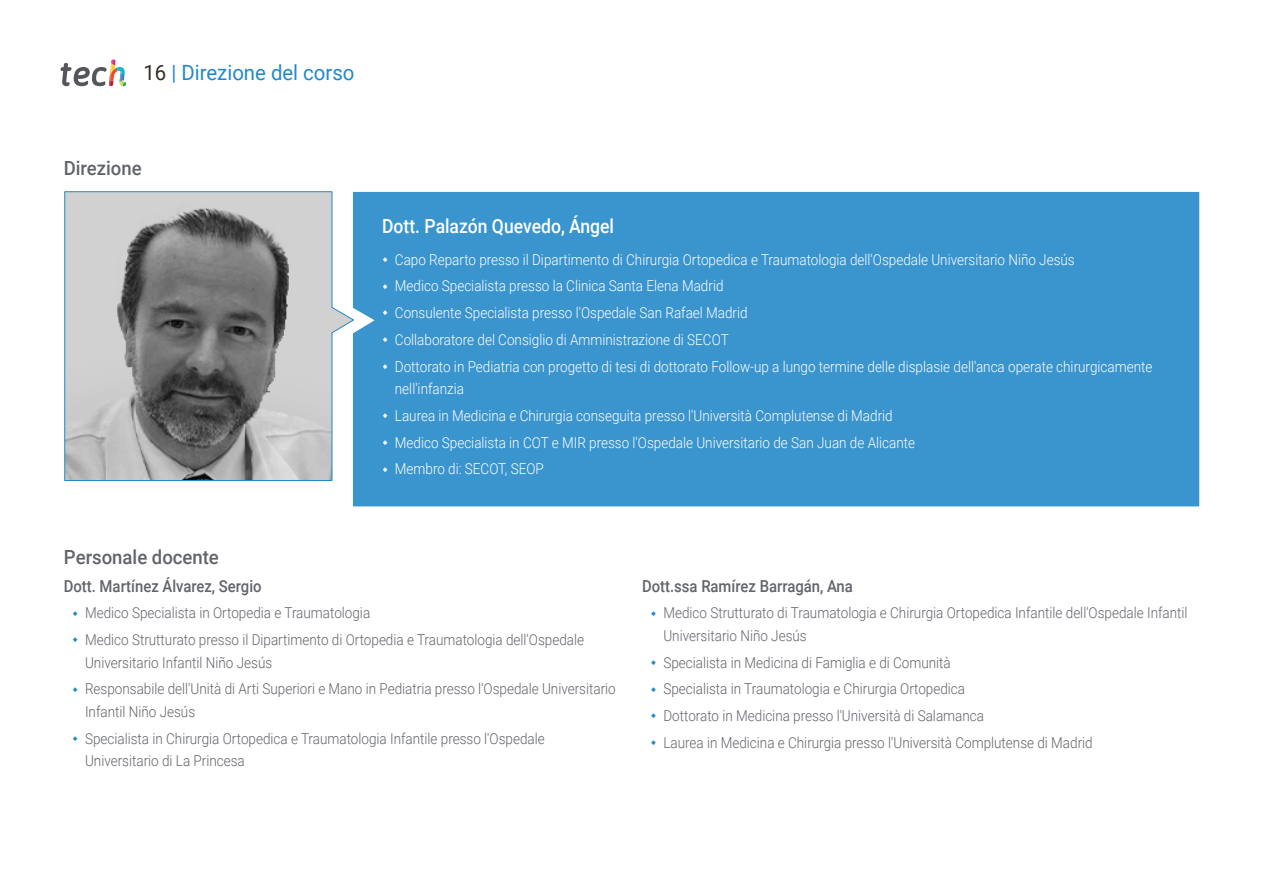
<style>
.page{position:relative;width:1263px;height:893px;background:#fff}
.page>*{position:absolute;margin:0;border:0;box-sizing:border-box;transform-origin:0 0}
.t1{font:21px "Roboto";color:#2488c9}
.t2{font:500 19.5px "Roboto";color:#61646a;scale:.95 1}
.t3{font:500 19.5px "Roboto";color:#fff;scale:.9 1}
.t4{font:500 16.5px "Roboto";color:#61646a;scale:.9 1}
.t5{font:300 15px/26.7px "Roboto";color:#61646a;scale:.9 1}
.t6{font:300 15px/26.7px "Roboto";color:#fff;scale:.9 1}
.s1{color:#312e20}
</style>
<div class="page">
<svg style="left:61px;top:60px;width:65px;height:27px"></svg>
<div style="left:353px;top:192px;width:846px;height:314px;background:#3a94ce"></div>
<svg style="left:64px;top:191px;width:290px;height:290px"></svg>
<svg style="left:383px;top:257px;width:4px;height:5px"></svg>
<svg style="left:383px;top:284px;width:4px;height:5px"></svg>
<svg style="left:383px;top:310px;width:4px;height:5px"></svg>
<svg style="left:383px;top:337px;width:4px;height:5px"></svg>
<svg style="left:383px;top:364px;width:4px;height:5px"></svg>
<svg style="left:383px;top:413px;width:4px;height:5px"></svg>
<svg style="left:383px;top:440px;width:4px;height:5px"></svg>
<svg style="left:383px;top:467px;width:4px;height:5px"></svg>
<h1 class="t1" style="left:144px;top:58px;width:213px"><span class="s1">16</span> | Direzione del corso</h1>
<h2 class="t2" style="left:64px;top:154px;width:84px">Direzione</h2>
<h2 class="t3" style="left:382px;top:212px;width:259px">Dott. Palazón Quevedo, Ángel</h2>
<p class="t6" style="left:395px;top:245px;width:843px">Capo Reparto presso il Dipartimento di Chirurgia Ortopedica e Traumatologia dell'Ospedale Universitario Niño Jesús<br>Medico Specialista presso la Clinica Santa Elena Madrid<br>Consulente Specialista presso l'Ospedale San Rafael Madrid<br>Collaboratore del Consiglio di Amministrazione di SECOT<br>Dottorato in Pediatria con progetto di tesi di dottorato Follow-up a lungo termine delle displasie dell'anca operate chirurgicamente</p>
<p class="t6" style="left:395px;top:375px;width:579px">nell'infanzia<br>Laurea in Medicina e Chirurgia conseguita presso l'Università Complutense di Madrid Medico Specialista in COT e MIR presso l'Ospedale Universitario de San Juan de Alicante Membro di: SECOT, SEOP</p>
<h2 class="t2" style="left:64px;top:544px;width:165px">Personale docente</h2>
<p class="t4" style="left:64px;top:574px;width:221px">Dott. Martínez Álvarez, Sergio</p>
<p class="t5" style="left:85px;top:599px;width:556px">Medico Specialista in Ortopedia e Traumatologia<br>Medico Strutturato presso il Dipartimento di Ortopedia e Traumatologia dell'Ospedale</p>
<p class="t5" style="left:85px;top:648px;width:591px">Universitario Infantil Niño Jesús<br>Responsabile dell'Unità di Arti Superiori e Mano in Pediatria presso l'Ospedale Universitario</p>
<p class="t5" style="left:85px;top:698px;width:512px">Infantil Niño Jesús<br>Specialista in Chirurgia Ortopedica e Traumatologia Infantile presso l'Ospedale</p>
<p class="t5" style="left:85px;top:747px;width:179px">Universitario di La Princesa</p>
<p class="t4" style="left:642px;top:574px;width:236px">Dott.ssa Ramírez Barragán, Ana</p>
<p class="t5" style="left:663px;top:601px;width:584px;line-height:22.5px">Medico Strutturato di Traumatologia e Chirurgia Ortopedica Infantile dell'Ospedale Infantil<br>Universitario Niño Jesús</p>
<p class="t5" style="left:663px;top:648px;width:478px">Specialista in Medicina di Famiglia e di Comunità<br>Specialista in Traumatologia e Chirurgia Ortopedica<br>Dottorato in Medicina presso l'Università di Salamanca<br>Laurea in Medicina e Chirurgia presso l'Università Complutense di Madrid</p>
</div>
